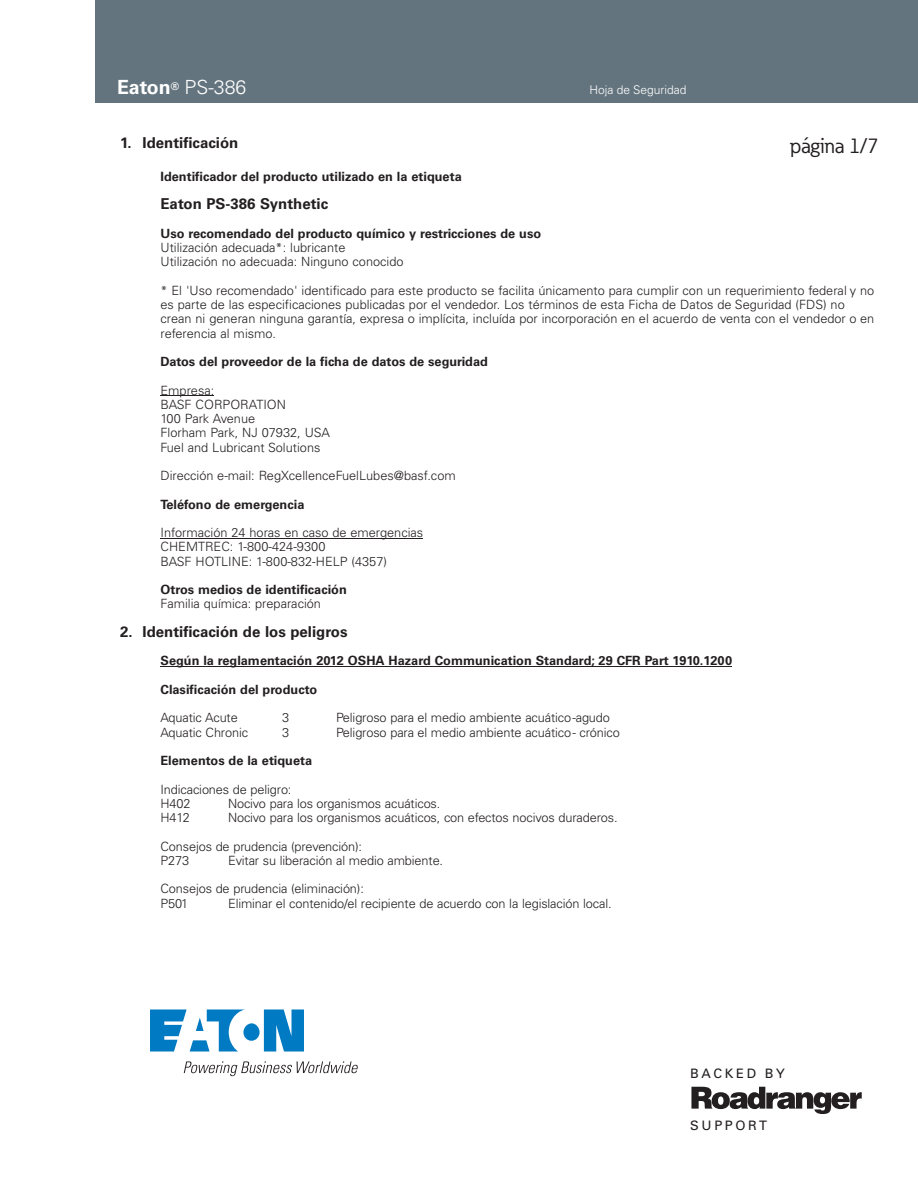
<style>
.page{position:relative;width:918px;height:1188px;background:#fff}
.page>*{position:absolute;margin:0;border:0;box-sizing:border-box;transform-origin:0 0}
.t1{font:21px "Eaton";color:#231f20}
.t2{font:300 19.5px "Univers LT Pro 45";color:#fff}
.t3{font:700 15px "Univers LT Pro 65";color:#231f20}
.t4{font:13.05px "Univers";letter-spacing:.2em;color:#231f20}
.t5{font:300 12.75px/14.2px "Univers LT Pro 45";color:#231f20}
.t6{font:700 12.75px "Univers LT Pro 65";color:#231f20}
.t7{font:300 12px "Univers LT Pro 45";color:#fff}
.s1{font-family:"Univers LT Pro 65";font-weight:700}
</style>
<div class="page">
<svg style="left:150px;top:1010px;width:154px;height:42px"></svg>
<svg style="left:184px;top:1061px;width:174px;height:15px"></svg>
<div style="left:95px;top:0;width:823px;height:103px;background:#64747e"></div>
<hr style="left:160px;top:396px;width:54px;height:1px;background:#231f20">
<hr style="left:160px;top:538px;width:263px;height:1px;background:#231f20">
<hr style="left:160px;top:666px;width:572px;height:1px;background:#231f20">
<svg style="left:691px;top:1087px;width:171px;height:27px"></svg>
<h2 class="t2" style="left:117px;top:74px;width:131px"><span class="s1">Eaton</span><sup>®</sup> PS-386</h2>
<p class="t7" style="left:590px;top:81px;width:98px">Hoja de Seguridad</p>
<p class="t3" style="left:120px;top:132px;width:120px">1. Identificación</p>
<p class="t6" style="left:161px;top:167px;width:303px">Identificador del producto utilizado en la etiqueta</p>
<p class="t3" style="left:160px;top:194px;width:169px">Eaton PS-386 Synthetic</p>
<p class="t6" style="left:161px;top:224px;width:382px">Uso recomendado del producto químico y restricciones de uso</p>
<p class="t5" style="left:160px;top:240px;width:245px">Utilización adecuada*: lubricante<br>Utilización no adecuada: Ninguno conocido</p>
<p class="t5" style="left:160px;top:283px;width:715px">* El 'Uso recomendado' identificado para este producto se facilita únicamento para cumplir con un requerimiento federal y no es parte de las especificaciones publicadas por el vendedor. Los términos de esta Ficha de Datos de Seguridad (FDS) no crean ni generan ninguna garantía, expresa o implícita, incluída por incorporación en el acuerdo de venta con el vendedor o en referencia al mismo.</p>
<p class="t6" style="left:161px;top:353px;width:329px">Datos del proveedor de la ficha de datos de seguridad</p>
<p class="t5" style="left:160px;top:383px;width:171px">Empresa:<br>BASF CORPORATION<br>100 Park Avenue<br>Florham Park, NJ 07932, USA<br>Fuel and Lubricant Solutions</p>
<p class="t5" style="left:161px;top:468px;width:297px">Dirección e-mail: RegXcellenceFuelLubes@basf.com</p>
<p class="t6" style="left:161px;top:495px;width:145px">Teléfono de emergencia</p>
<p class="t5" style="left:160px;top:525px;width:264px">Información 24 horas en caso de emergencias<br>CHEMTREC: 1-800-424-9300<br>BASF HOTLINE: 1-800-832-HELP (4357)</p>
<p class="t6" style="left:161px;top:581px;width:188px">Otros medios de identificación</p>
<p class="t5" style="left:161px;top:597px;width:162px">Familia química: preparación</p>
<p class="t3" style="left:120px;top:621px;width:229px">2. Identificación de los peligros</p>
<p class="t6" style="left:160px;top:652px;width:573px">Según la reglamentación 2012 OSHA Hazard Communication Standard; 29 CFR Part 1910.1200</p>
<p class="t6" style="left:161px;top:680px;width:158px">Clasificación del producto</p>
<p class="t5" style="left:161px;top:710px;width:79px">Aquatic Acute</p>
<p class="t5" style="left:282px;top:710px;width:9px">3</p>
<p class="t5" style="left:336px;top:710px;width:275px">Peligroso para el medio ambiente acuático -agudo</p>
<p class="t5" style="left:161px;top:725px;width:89px">Aquatic Chronic</p>
<p class="t5" style="left:282px;top:725px;width:9px">3</p>
<p class="t5" style="left:336px;top:725px;width:285px">Peligroso para el medio ambiente acuático - crónico</p>
<p class="t6" style="left:161px;top:752px;width:153px">Elementos de la etiqueta</p>
<p class="t5" style="left:161px;top:782px;width:133px">Indicaciones de peligro:<br>H402</p>
<h1 class="t1" style="left:790px;top:133px;width:91px">página 1/7</h1>
<p class="t5" style="left:228px;top:796px;width:214px">Nocivo para los organismos acuáticos.</p>
<p class="t5" style="left:161px;top:810px;width:31px">H412</p>
<p class="t5" style="left:228px;top:810px;width:391px">Nocivo para los organismos acuáticos, con efectos nocivos duraderos.</p>
<p class="t5" style="left:161px;top:839px;width:203px">Consejos de prudencia (prevención):<br>P273</p>
<p class="t5" style="left:228px;top:853px;width:217px">Evitar su liberación al medio ambiente.</p>
<p class="t5" style="left:161px;top:881px;width:205px">Consejos de prudencia (eliminación):<br>P501</p>
<p class="t5" style="left:228px;top:896px;width:385px">Eliminar el contenido/el recipiente de acuerdo con la legislación local.</p>
<p class="t4" style="left:690px;top:1066px;width:96px">BACKED BY</p>
<p class="t4" style="left:690px;top:1118px;width:78px">SUPPORT</p>
</div>
